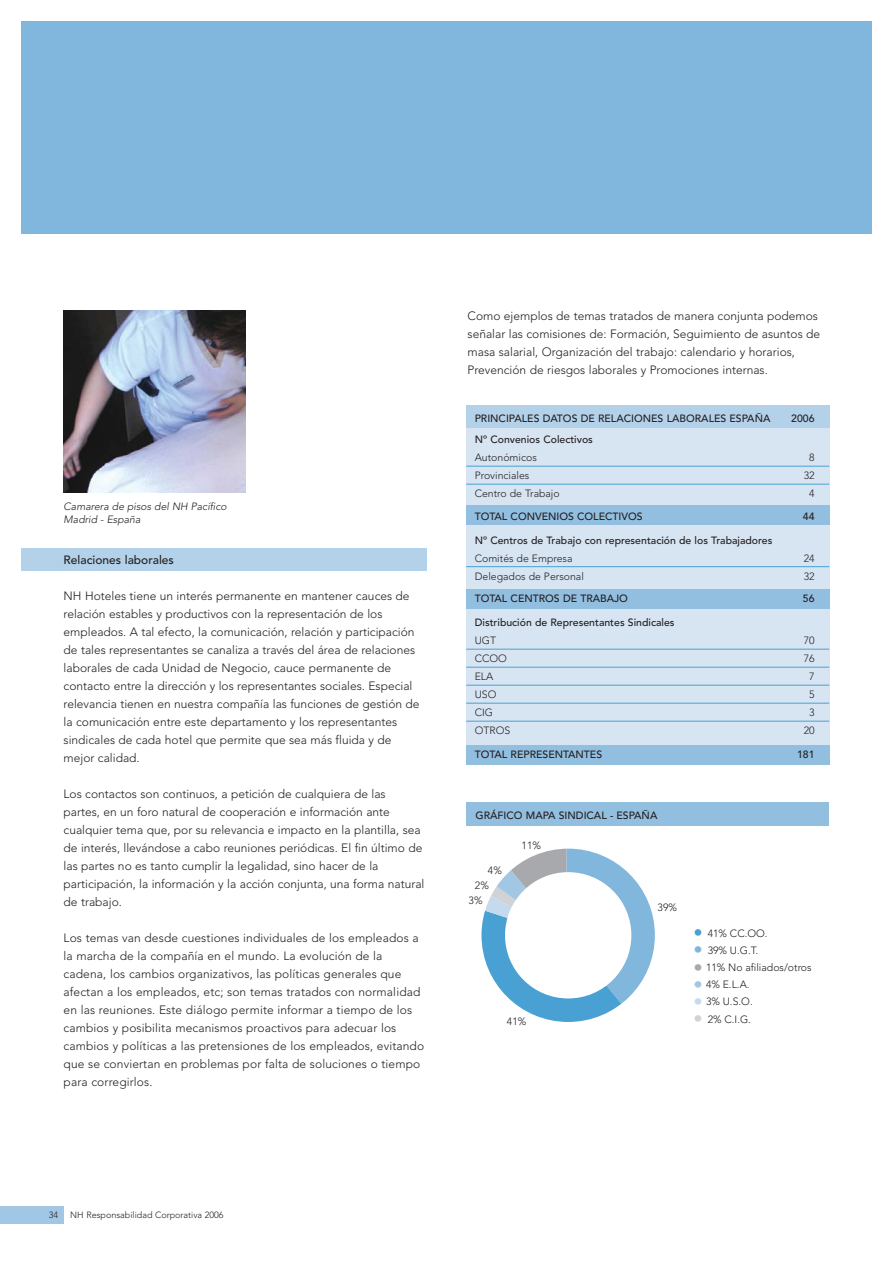
<style>
.page{position:relative;width:893px;height:1263px;background:#fff}
.page>*{position:absolute;margin:0;border:0;box-sizing:border-box;transform-origin:0 0}
.t1{font:300 12px/18px "Avenir";color:#231f20}
.t2{font:500 12px "Avenir";color:#231f20}
.t3{font:500 10.5px "Avenir";color:#231f20}
.t4{font:300 10.5px/13.5px "Avenir";color:#231f20}
.t5{font:300 9px "Avenir";color:#231f20}
.s1{font-size:18.6px;color:#48a1d2}
.s2{font-size:18.6px;color:#81b6dd}
.s3{font-size:18.6px;color:#a7a9ac}
.s4{font-size:18.6px;color:#a2c7e5}
.s5{font-size:18.6px;color:#c5daed}
.s6{font-size:18.6px;color:#d1d2d4}
</style>
<div class="page">
<div style="left:21px;top:549px;width:405px;height:22px;background:#b4d1ea"></div>
<div style="left:21px;top:21px;width:850px;height:213px;background:#81b6dd"></div>
<div style="left:0;top:1206px;width:64px;height:18px;background:#a2c7e5"></div>
<svg style="left:481px;top:849px;width:174px;height:173px"></svg>
<div style="left:505px;top:872px;width:126px;height:126px;background:#fff;border-radius:50%"></div>
<div style="left:466px;top:803px;width:363px;height:23px;background:#92bee0"></div>
<div style="left:466px;top:412px;width:363px;height:352px;background:#d7e4f2"></div>
<div style="left:466px;top:405px;width:363px;height:23px;background:#b4d1ea"></div>
<div style="left:466px;top:505px;width:363px;height:20px;background:#92bee0"></div>
<div style="left:466px;top:590px;width:363px;height:19px;background:#92bee0"></div>
<div style="left:466px;top:745px;width:363px;height:19px;background:#92bee0"></div>
<hr style="left:466px;top:466px;width:363px;height:1px;background:#48a1d2">
<hr style="left:466px;top:484px;width:363px;height:1px;background:#48a1d2">
<hr style="left:466px;top:566px;width:363px;height:1px;background:#48a1d2">
<hr style="left:466px;top:649px;width:363px;height:1px;background:#48a1d2">
<hr style="left:466px;top:667px;width:363px;height:1px;background:#48a1d2">
<hr style="left:466px;top:685px;width:363px;height:1px;background:#48a1d2">
<hr style="left:466px;top:703px;width:363px;height:1px;background:#48a1d2">
<hr style="left:466px;top:721px;width:363px;height:1px;background:#48a1d2">
<img style="left:64px;top:310px;width:182px;height:183px">
<p class="t4" style="left:64px;top:500px;width:166px">Camarera de pisos del NH Pacífico<br>Madrid - España</p>
<p class="t2" style="left:64px;top:555px;width:112px">Relaciones laborales</p>
<p class="t1" style="left:64px;top:588px;width:358px">NH Hoteles tiene un interés permanente en mantener cauces de relación estables y productivos con la representación de los empleados. A tal efecto, la comunicación, relación y participación de tales representantes se canaliza a través del área de relaciones laborales de cada Unidad de Negocio, cauce permanente de contacto entre la dirección y los representantes sociales. Especial relevancia tienen en nuestra compañía las funciones de gestión de la comunicación entre este departamento y los representantes sindicales de cada hotel que permite que sea más fluida y de mejor calidad.</p>
<p class="t1" style="left:64px;top:786px;width:362px">Los contactos son continuos, a petición de cualquiera de las partes, en un foro natural de cooperación e información ante cualquier tema que, por su relevancia e impacto en la plantilla, sea de interés, llevándose a cabo reuniones periódicas. El fin último de las partes no es tanto cumplir la legalidad, sino hacer de la participación, la información y la acción conjunta, una forma natural de trabajo.</p>
<p class="t1" style="left:64px;top:930px;width:362px">Los temas van desde cuestiones individuales de los empleados a la marcha de la compañía en el mundo. La evolución de la cadena, los cambios organizativos, las políticas generales que afectan a los empleados, etc; son temas tratados con normalidad en las reuniones. Este diálogo permite informar a tiempo de los cambios y posibilita mecanismos proactivos para adecuar los cambios y políticas a las pretensiones de los empleados, evitando que se conviertan en problemas por falta de soluciones o tiempo para corregirlos.</p>
<p class="t1" style="left:468px;top:307px;width:354px">Como ejemplos de temas tratados de manera conjunta podemos señalar las comisiones de: Formación, Seguimiento de asuntos de masa salarial, Organización del trabajo: calendario y horarios, Prevención de riesgos laborales y Promociones internas.</p>
<p class="t3" style="left:475px;top:414px;width:297px">PRINCIPALES DATOS DE RELACIONES LABORALES ESPAÑA</p>
<p class="t3" style="left:791px;top:414px;width:25px">2006</p>
<p class="t3" style="left:475px;top:435px;width:120px">Nº Convenios Colectivos</p>
<p class="t4" style="left:475px;top:452px;width:64px">Autonómicos</p>
<p class="t4" style="left:809px;top:452px;width:7px">8</p>
<p class="t4" style="left:475px;top:470px;width:56px">Provinciales</p>
<p class="t4" style="left:804px;top:470px;width:12px">32</p>
<p class="t4" style="left:475px;top:488px;width:86px">Centro de Trabajo</p>
<p class="t4" style="left:809px;top:488px;width:7px">4</p>
<p class="t3" style="left:475px;top:512px;width:169px">TOTAL CONVENIOS COLECTIVOS</p>
<p class="t3" style="left:803px;top:512px;width:13px">44</p>
<p class="t3" style="left:475px;top:536px;width:299px">Nº Centros de Trabajo con representación de los Trabajadores</p>
<p class="t4" style="left:475px;top:552px;width:99px">Comités de Empresa</p>
<p class="t4" style="left:804px;top:552px;width:12px">24</p>
<p class="t4" style="left:475px;top:570px;width:111px">Delegados de Personal</p>
<p class="t4" style="left:804px;top:570px;width:12px">32</p>
<p class="t3" style="left:475px;top:594px;width:155px">TOTAL CENTROS DE TRABAJO</p>
<p class="t3" style="left:803px;top:594px;width:13px">56</p>
<p class="t3" style="left:475px;top:618px;width:201px">Distribución de Representantes Sindicales</p>
<p class="t4" style="left:475px;top:635px;width:23px">UGT</p>
<p class="t4" style="left:804px;top:635px;width:12px">70</p>
<p class="t4" style="left:475px;top:653px;width:34px">CCOO</p>
<p class="t4" style="left:804px;top:653px;width:12px">76</p>
<p class="t4" style="left:475px;top:671px;width:20px">ELA</p>
<p class="t4" style="left:809px;top:671px;width:7px">7</p>
<p class="t4" style="left:475px;top:689px;width:23px">USO</p>
<p class="t4" style="left:809px;top:689px;width:7px">5</p>
<p class="t4" style="left:475px;top:707px;width:20px">CIG</p>
<p class="t4" style="left:809px;top:707px;width:7px">3</p>
<p class="t4" style="left:475px;top:725px;width:37px">OTROS</p>
<p class="t4" style="left:804px;top:725px;width:12px">20</p>
<p class="t3" style="left:475px;top:750px;width:129px">TOTAL REPRESENTANTES</p>
<p class="t3" style="left:797px;top:750px;width:19px">181</p>
<p class="t3" style="left:475px;top:811px;width:183px">GRÁFICO MAPA SINDICAL - ESPAÑA</p>
<p class="t4" style="left:488px;top:865px;width:16px">4%</p>
<p class="t4" style="left:475px;top:879px;width:16px">2%</p>
<p class="t4" style="left:468px;top:895px;width:16px">3%</p>
<p class="t4" style="left:522px;top:840px;width:21px">11%</p>
<p class="t4" style="left:507px;top:1015px;width:21px">41%</p>
<p class="t4" style="left:657px;top:901px;width:21px">39%</p>
<p class="t4" style="left:693px;top:927px;width:76px"><span class="s1">•</span> 41% CC.OO.</p>
<p class="t4" style="left:693px;top:944px;width:66px"><span class="s2">•</span> 39% U.G.T.</p>
<p class="t4" style="left:693px;top:961px;width:120px"><span class="s3">•</span> 11% No afiliados/otros</p>
<p class="t4" style="left:693px;top:979px;width:58px"><span class="s4">•</span> 4% E.L.A.</p>
<p class="t4" style="left:693px;top:996px;width:61px"><span class="s5">•</span> 3% U.S.O.</p>
<p class="t4" style="left:693px;top:1013px;width:59px"><span class="s6">•</span> 2% C.I.G.</p>
<p class="t5" style="left:49px;top:1211px;width:11px">34</p>
<p class="t5" style="left:70px;top:1211px;width:155px">NH Responsabilidad Corporativa 2006</p>
</div>
